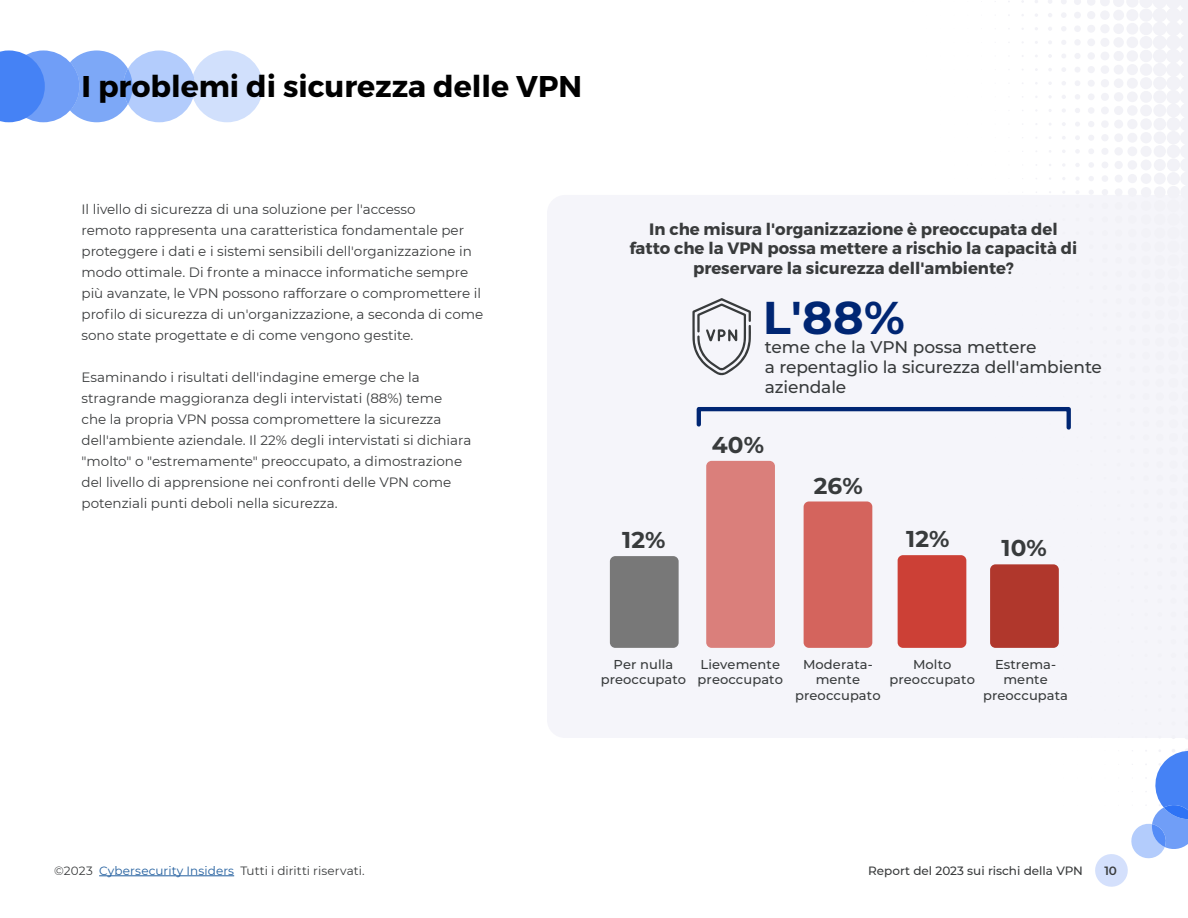
<style>
.page{position:relative;width:1188px;height:918px;background:#fff}
.page>*{position:absolute;margin:0;border:0;box-sizing:border-box;transform-origin:0 0}
.t1{font:700 45.9px "Montserrat";color:#002673}
.t2{font:700 30px "Montserrat";color:#000}
.t3{font:700 22.95px "Montserrat";letter-spacing:.005em;color:#383b3c}
.t4{font:500 16.95px/20.2px "Montserrat";letter-spacing:-.01em;color:#383b3c}
.t5{font:700 16.5px/19.8px "Montserrat";color:#393b3c;text-align:center}
.t6{font:13.5px/21px "Montserrat";color:#393b3c}
.t7{font:500 12.9px/15.5px "Montserrat";letter-spacing:.005em;color:#383b3c;text-align:center}
.t8{font:12px "Montserrat";letter-spacing:.005em;color:#393b3c}
.t9{font:500 12px "Montserrat";color:#393b3c}
.t10{font:600 12px "Montserrat";color:#393b3c}
.s1{color:#215e9e}
</style>
<div class="page">
<hr style="left:99px;top:876px;width:135px;height:1px;background:#215e9e">
<div style="left:7px;top:51px;width:72px;height:71px;background:#709ef7;border-radius:50%"></div>
<div style="left:123px;top:51px;width:72px;height:71px;background:#b3ccfc;border-radius:50%"></div>
<svg style="left:193px;top:51px;width:70px;height:71px"></svg>
<hr style="left:191px;top:75px;width:4px;height:23px;background:#b3ccfc;border-radius:50%">
<svg style="left:0;top:51px;width:45px;height:71px"></svg>
<svg style="left:70px;top:51px;width:58px;height:71px;background:#8eb3f8"></svg>
<div style="left:61px;top:62px;width:18px;height:48px;background:#709ef7;border-radius:50%"></div>
<svg style="left:123px;top:69px;width:10px;height:35px"></svg>
<div style="left:981px;top:288px;width:207px;height:451px;background:#f5f5fa"></div>
<svg style="left:954px;top:0;width:234px;height:288px"></svg>
<svg style="left:1095px;top:749px;width:93px;height:138px"></svg>
<div style="left:706px;top:461px;width:69px;height:187px;background:#da7f7b;border-radius:5px"></div>
<div style="left:610px;top:556px;width:69px;height:92px;background:#787878;border-radius:5px"></div>
<div style="left:804px;top:501px;width:68px;height:147px;background:#d4645d;border-radius:5px"></div>
<div style="left:898px;top:555px;width:68px;height:93px;background:#cc4036;border-radius:5px"></div>
<div style="left:990px;top:564px;width:69px;height:84px;background:#b0372c;border-radius:5px"></div>
<svg style="left:692px;top:298px;width:59px;height:77px"></svg>
<svg style="left:696px;top:405px;width:377px;height:27px"></svg>
<h2 class="t2" style="left:82px;top:67px;width:502px">I problemi di sicurezza delle VPN</h2>
<p class="t6" style="left:82px;top:198px;width:403px">Il livello di sicurezza di una soluzione per l'accesso<br>remoto rappresenta una caratteristica fondamentale per proteggere i dati e i sistemi sensibili dell'organizzazione in modo ottimale. Di fronte a minacce informatiche sempre più avanzate, le VPN possono rafforzare o compromettere il profilo di sicurezza di un'organizzazione, a seconda di come sono state progettate e di come vengono gestite.</p>
<p class="t6" style="left:82px;top:366px;width:391px">Esaminando i risultati dell'indagine emerge che la stragrande maggioranza degli intervistati (88%) teme<br>che la propria VPN possa compromettere la sicurezza dell'ambiente aziendale. Il 22% degli intervistati si dichiara "molto" o "estremamente" preoccupato, a dimostrazione del livello di apprensione nei confronti delle VPN come potenziali punti deboli nella sicurezza.</p>
<p class="t5" style="left:630px;top:219px;width:449px">In che misura l'organizzazione è preoccupata del fatto che la VPN possa mettere a rischio la capacità di preservare la sicurezza dell'ambiente?</p>
<h1 class="t1" style="left:763px;top:285px;width:144px">L'88%</h1>
<p class="t4" style="left:765px;top:336px;width:339px">teme che la VPN possa mettere<br>a repentaglio la sicurezza dell'ambiente aziendale</p>
<h3 class="t3" style="left:712px;top:428px;width:54px">40%</h3>
<h3 class="t3" style="left:814px;top:469px;width:51px">26%</h3>
<h3 class="t3" style="left:622px;top:523px;width:45px">12%</h3>
<h3 class="t3" style="left:906px;top:522px;width:45px">12%</h3>
<h3 class="t3" style="left:1001px;top:531px;width:47px">10%</h3>
<p class="t7" style="left:601px;top:656px;width:87px">Per nulla preoccupato</p>
<p class="t7" style="left:698px;top:656px;width:87px;text-align:left">Lievemente preoccupato</p>
<p class="t7" style="left:795px;top:656px;width:87px">Moderata&shy;mente preoccupato</p>
<p class="t7" style="left:890px;top:656px;width:87px">Molto preoccupato</p>
<p class="t7" style="left:983px;top:656px;width:86px">Estrema&shy;mente preoccupata</p>
<p class="t8" style="left:54px;top:862px;width:312px">©2023 <span class="s1">Cybersecurity Insiders</span> Tutti i diritti riservati.</p>
<p class="t9" style="left:868px;top:862px;width:216px">Report del 2023 sui rischi della VPN</p>
<p class="t10" style="left:1104px;top:863px;width:14px">10</p>
</div>
